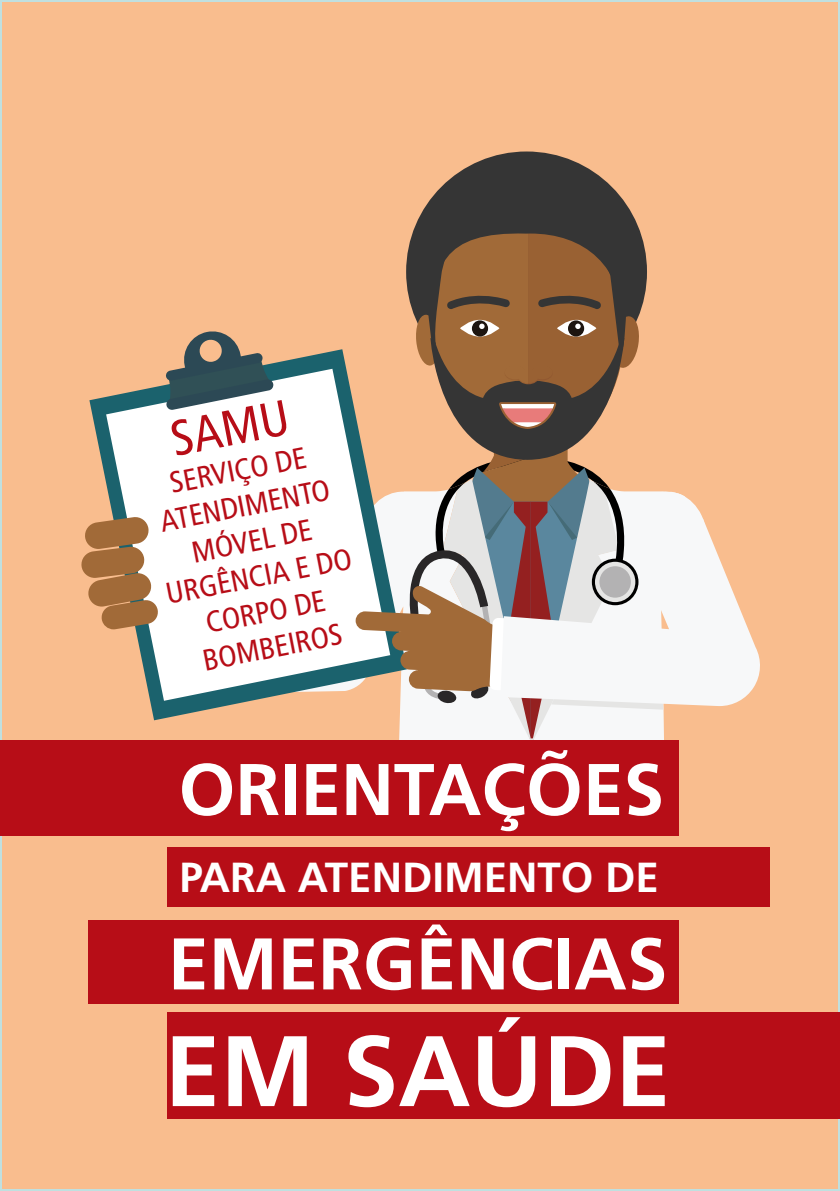
<style>
.page{position:relative;width:840px;height:1191px;background:#fff}
.page>*{position:absolute;margin:0;border:0;box-sizing:border-box;transform-origin:0 0}
.t1{font:700 100px "Frutiger LT Std";color:#fff}
.t2{font:700 73px "Frutiger LT Std";color:#fff}
.t3{font:condensed 50px "Frutiger LT Std";color:#b70d17}
.t4{font:700 42px "Frutiger LT Std";color:#fff}
.t5{font:condensed 30px/36px "Frutiger LT Std";color:#b70d17;text-align:center}
</style>
<div class="page">
<div style="left:1px;top:1px;width:837px;height:1189px;background:#f9bd8e"></div>
<svg style="left:89px;top:349px;width:258px;height:371px"></svg>
<svg style="left:106px;top:369px;width:249px;height:332px;background:#e8ebe8"></svg>
<svg style="left:81px;top:516px;width:78px;height:113px"></svg>
<svg style="left:165px;top:331px;width:109px;height:79px"></svg>
<svg style="left:710px;top:536px;width:50px;height:170px;fill:#f7f8f9"></svg>
<div style="left:406px;top:151px;width:240px;height:241px;background:#353535;border-radius:50%"></div>
<svg style="left:355px;top:184px;width:355px;height:561px"></svg>
<div style="left:0;top:740px;width:678px;height:96px;background:#b70d17"></div>
<div style="left:167px;top:846px;width:601px;height:60px;background:#b70d17"></div>
<div style="left:88px;top:920px;width:590px;height:84px;background:#b70d17"></div>
<div style="left:167px;top:1012px;width:672px;height:107px;background:#b70d17"></div>
<h3 class="t3" style="left:166px;top:411px;width:121px;rotate:-11deg">SAMU</h3>
<p class="t5" style="left:142px;top:470px;width:190px;rotate:-11deg">SERVIÇO DE<br>ATENDIMENTO<br>MÓVEL DE<br>URGÊNCIA E DO<br>CORPO DE<br>BOMBEIROS</p>
<h2 class="t2" style="left:178px;top:746px;width:487px">ORIENTAÇÕES</h2>
<h3 class="t4" style="left:179px;top:853px;width:480px">PARA ATENDIMENTO DE</h3>
<h2 class="t2" style="left:168px;top:921px;width:500px">EMERGÊNCIAS</h2>
<h1 class="t1" style="left:164px;top:1012px;width:507px">EM SAÚDE</h1>
</div>
